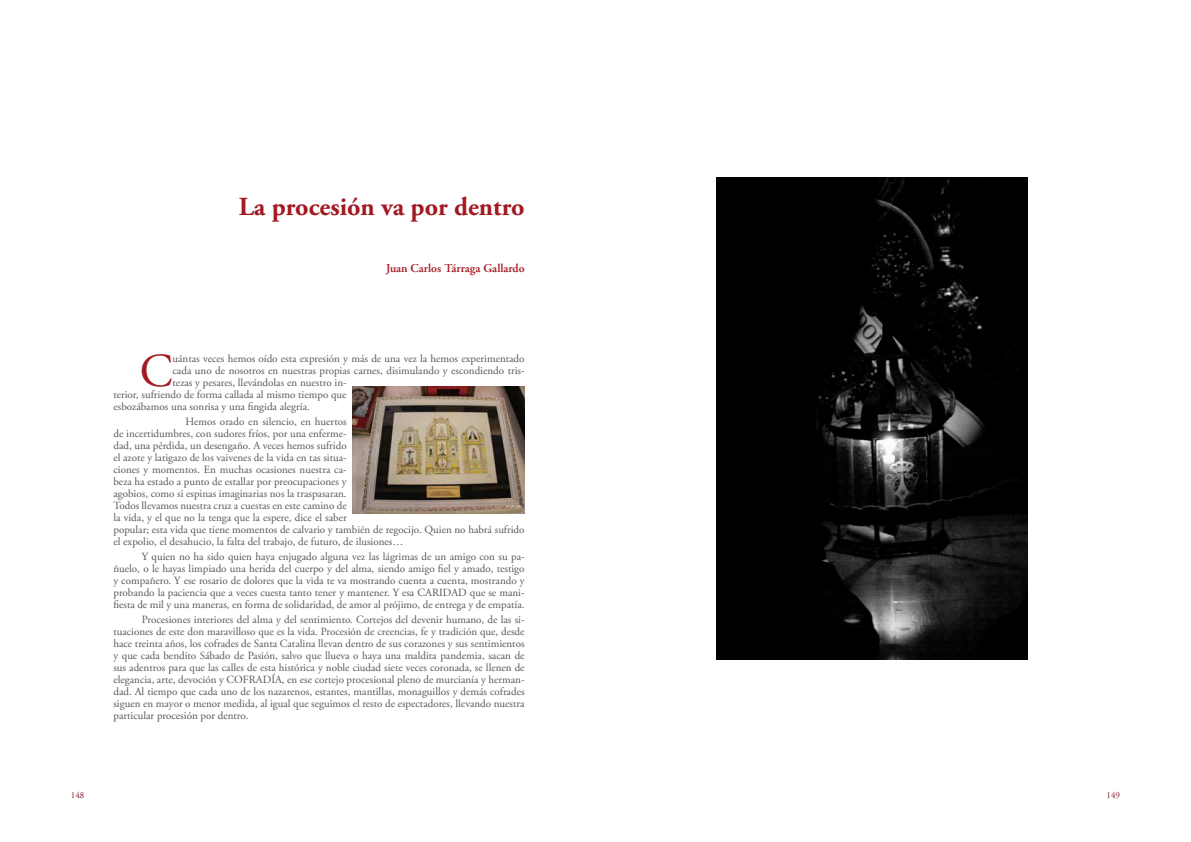
<style>
.page{position:relative;width:1191px;height:842px;background:#fff}
.page>*{position:absolute;margin:0;border:0;box-sizing:border-box;transform-origin:0 0}
.t1{font:47.2px "Adobe Garamond Pro";color:#a31922}
.t2{font:700 26px "Adobe Garamond Pro";color:#a31922}
.t3{font:600 12px "Adobe Garamond Pro";color:#a31922}
.t4{font:11px/12px "Adobe Garamond Pro";color:#575756;text-align:justify}
.t5{font:9px "Adobe Garamond Pro";color:#801623}
</style>
<div class="page">
<img style="left:352px;top:387px;width:172px;height:126px">
<img style="left:716px;top:178px;width:312px;height:481px">
<h2 class="t2" style="left:239px;top:191px;width:287px">La procesión va por dentro</h2>
<p class="t3" style="left:386px;top:261px;width:140px">Juan Carlos Tárraga Gallardo</p>
<h1 class="t1" style="left:140px;top:343px;width:34px">C</h1>
<p class="t4" style="left:173px;top:353px;width:353px">uántas veces hemos oído esta expresión y más de una vez la hemos experimentado</p>
<p class="t4" style="left:173px;top:365px;width:353px">cada uno de nosotros en nuestras propias carnes, disimulando y escondiendo tris-</p>
<p class="t4" style="left:173px;top:377px;width:176px">tezas y pesares, llevándolas en nuestro in-</p>
<p class="t4" style="left:113px;top:389px;width:235px">terior, sufriendo de forma callada al mismo tiempo que</p>
<p class="t4" style="left:113px;top:401px;width:198px">esbozábamos una sonrisa y una fingida alegría.</p>
<p class="t4" style="left:113px;top:416px;width:413px;text-align:left;text-indent:72px">Hemos orado en silencio, en huertos<br>de incertidumbres, con sudores fríos, por una enferme-<br>dad, una pérdida, un desengaño. A veces hemos sufrido<br>el azote y latigazo de los vaivenes de la vida en tas situa-<br>ciones y momentos. En muchas ocasiones nuestra ca-<br>beza ha estado a punto de estallar por preocupaciones y<br>agobios, como si espinas imaginarias nos la traspasaran.<br>Todos llevamos nuestra cruz a cuestas en este camino de<br>la vida, y el que no la tenga que la espere, dice el saber<br>popular; esta vida que tiene momentos de calvario y también de regocijo. Quien no habrá sufrido el expolio, el desahucio, la falta del trabajo, de futuro, de ilusiones…</p>
<p class="t4" style="left:113px;top:551px;width:413px;text-indent:28px">Y quien no ha sido quien haya enjugado alguna vez las lágrimas de un amigo con su pa&shy;ñuelo, o le hayas limpiado una herida del cuerpo y del alma, siendo amigo fiel y amado, testigo y compañero. Y ese rosario de dolores que la vida te va mostrando cuenta a cuenta, mostrando y probando la paciencia que a veces cuesta tanto tener y mantener. Y esa CARIDAD que se mani&shy;fiesta de mil y una maneras, en forma de solidaridad, de amor al prójimo, de entrega y de empatía.</p>
<p class="t4" style="left:113px;top:614px;width:413px;text-indent:28px">Procesiones interiores del alma y del sentimiento. Cortejos del devenir humano, de las si&shy;tuaciones de este don maravilloso que es la vida. Procesión de creencias, fe y tradición que, desde hace treinta años, los cofrades de Santa Catalina llevan dentro de sus corazones y sus sentimientos y que cada bendito Sábado de Pasión, salvo que llueva o haya una maldita pandemia, sacan de sus adentros para que las calles de esta histórica y noble ciudad siete veces coronada, se llenen de elegancia, arte, devoción y COFRADÍA, en ese cortejo procesional pleno de murcianía y herman&shy;dad. Al tiempo que cada uno de los nazarenos, estantes, mantillas, monaguillos y demás cofrades siguen en mayor o menor medida, al igual que seguimos el resto de espectadores, llevando nuestra particular procesión por dentro.</p>
<p class="t5" style="left:71px;top:789px;width:15px">148</p>
<p class="t5" style="left:1106px;top:789px;width:15px">149</p>
</div>
